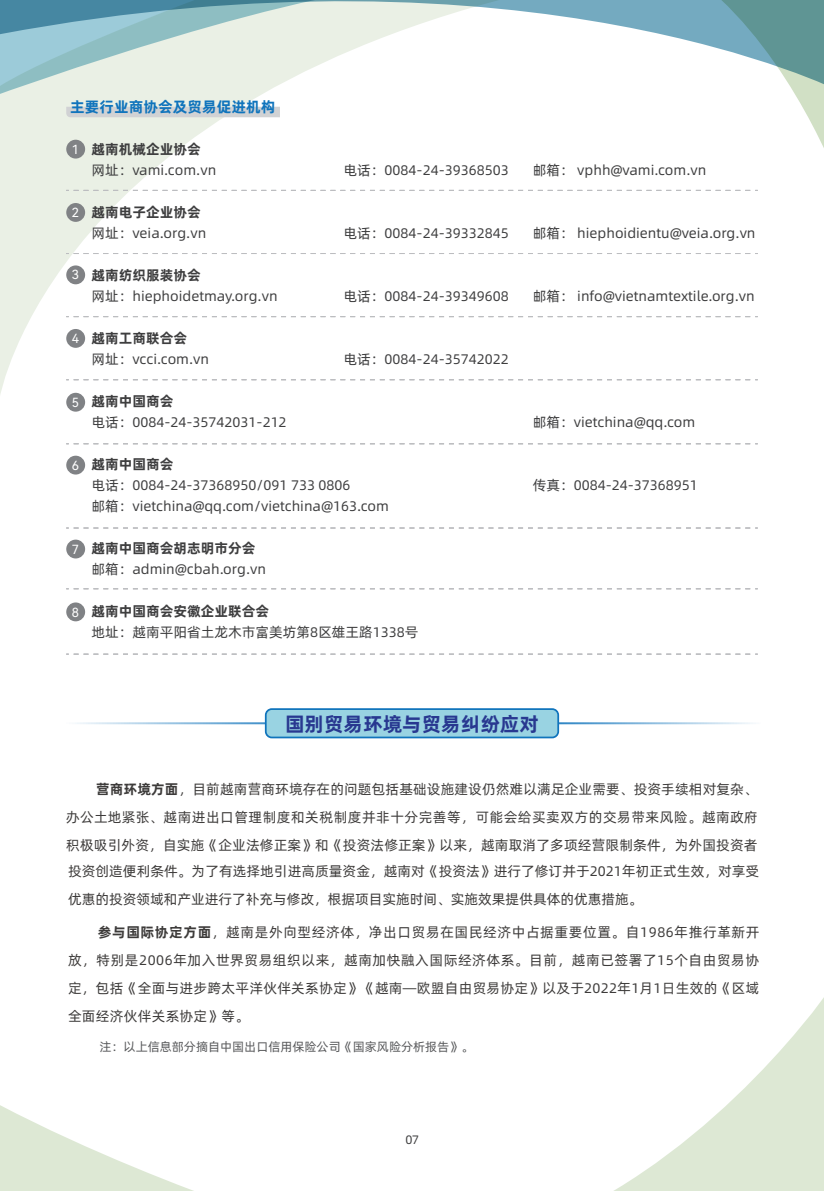
<style>
.page{position:relative;width:824px;height:1191px;background:#fff}
.page>*{position:absolute;margin:0;border:0;box-sizing:border-box;transform-origin:0 0}
.t1{font:700 19.78px "Alibaba Pu Hui Ti";color:#283890}
.t2{font:700 14.88px "Alibaba Pu Hui Ti";color:#1074bc}
.t3{font:13.83px/28px "Alibaba Pu Hui Ti";letter-spacing:.01em;color:#3d3b3a;text-align:justify}
.t4{font:13.83px "Alibaba Pu Hui Ti";color:#3e3e3f}
.t5{font:700 13.83px "Alibaba Pu Hui Ti";color:#3e3e3f}
.t6{font:12.6px "Harmony OS Sans SC";color:#fff}
.t7{font:12.25px "Alibaba Pu Hui Ti";color:#57585a}
.t8{font:12.25px "Alibaba Pu Hui Ti";color:#3e3e3f}
.s1{font-weight:700}
</style>
<div class="page">
<svg style="left:614px;top:999px;width:209px;height:192px"></svg>
<svg style="left:1px;top:94px;width:560px;height:302px"></svg>
<svg style="left:1px;top:91px;width:266px;height:3px"></svg>
<svg style="left:793px;top:91px;width:30px;height:55px"></svg>
<svg style="left:1px;top:0;width:822px;height:91px"></svg>
<svg style="left:0;top:1105px;width:194px;height:86px"></svg>
<svg style="left:0;top:0;width:1px;height:394px"></svg>
<div style="left:266px;top:709px;width:292px;height:28px;background:#99d3e2;border-radius:6px"></div>
<div style="left:265px;top:708px;width:294px;height:30px;border:2px solid #1074bc;border-radius:6px"></div>
<div style="left:66px;top:107px;width:214px;height:10px;background:#d1d2d4"></div>
<svg style="left:66px;top:190px;width:691px;height:1px"></svg>
<svg style="left:66px;top:253px;width:691px;height:1px"></svg>
<svg style="left:66px;top:316px;width:691px;height:1px"></svg>
<svg style="left:66px;top:379px;width:691px;height:1px"></svg>
<div style="left:66px;top:140px;width:19px;height:19px;background:#808285;border-radius:50%"></div>
<div style="left:66px;top:203px;width:19px;height:19px;background:#808285;border-radius:50%"></div>
<div style="left:66px;top:265px;width:19px;height:19px;background:#808285;border-radius:50%"></div>
<div style="left:66px;top:329px;width:19px;height:19px;background:#808285;border-radius:50%"></div>
<svg style="left:66px;top:443px;width:691px;height:1px"></svg>
<svg style="left:66px;top:527px;width:691px;height:1px"></svg>
<svg style="left:66px;top:588px;width:691px;height:1px"></svg>
<svg style="left:66px;top:654px;width:691px;height:1px"></svg>
<div style="left:66px;top:393px;width:19px;height:19px;background:#808285;border-radius:50%"></div>
<div style="left:66px;top:456px;width:19px;height:18px;background:#808285;border-radius:50%"></div>
<div style="left:66px;top:539px;width:19px;height:19px;background:#808285;border-radius:50%"></div>
<div style="left:66px;top:602px;width:19px;height:19px;background:#808285;border-radius:50%"></div>
<p class="t2" style="left:70px;top:95px;width:207px">主要行业商协会及贸易促进机构</p>
<p class="t5" style="left:91px;top:138px;width:111px">越南机械企业协会</p>
<p class="t4" style="left:91px;top:160px;width:126px">网址：vami.com.vn</p>
<p class="t4" style="left:343px;top:160px;width:167px">电话：0084-24-39368503</p>
<p class="t4" style="left:532px;top:160px;width:175px">邮箱： vphh@vami.com.vn</p>
<p class="t5" style="left:91px;top:201px;width:111px">越南电子企业协会</p>
<p class="t4" style="left:91px;top:223px;width:116px">网址：veia.org.vn</p>
<p class="t4" style="left:343px;top:223px;width:167px">电话：0084-24-39332845</p>
<p class="t4" style="left:532px;top:223px;width:224px">邮箱： hiephoidientu@veia.org.vn</p>
<p class="t5" style="left:91px;top:264px;width:111px">越南纺织服装协会</p>
<p class="t4" style="left:91px;top:286px;width:188px">网址：hiephoidetmay.org.vn</p>
<p class="t4" style="left:343px;top:286px;width:167px">电话：0084-24-39349608</p>
<p class="t4" style="left:532px;top:286px;width:224px">邮箱： info@vietnamtextile.org.vn</p>
<p class="t5" style="left:91px;top:327px;width:97px">越南工商联合会</p>
<p class="t4" style="left:91px;top:349px;width:119px">网址：vcci.com.vn</p>
<p class="t4" style="left:343px;top:349px;width:167px">电话：0084-24-35742022</p>
<p class="t5" style="left:91px;top:390px;width:84px">越南中国商会</p>
<p class="t4" style="left:91px;top:412px;width:197px">电话：0084-24-35742031-212</p>
<p class="t4" style="left:532px;top:412px;width:164px">邮箱：vietchina@qq.com</p>
<p class="t5" style="left:91px;top:453px;width:84px">越南中国商会</p>
<p class="t4" style="left:91px;top:475px;width:260px">电话：0084-24-37368950/091 733 0806</p>
<p class="t4" style="left:532px;top:475px;width:167px">传真：0084-24-37368951</p>
<p class="t4" style="left:91px;top:496px;width:299px">邮箱：vietchina@qq.com/vietchina@163.com</p>
<p class="t5" style="left:91px;top:537px;width:166px">越南中国商会胡志明市分会</p>
<p class="t4" style="left:91px;top:559px;width:176px">邮箱：admin@cbah.org.vn</p>
<p class="t5" style="left:91px;top:600px;width:179px">越南中国商会安徽企业联合会</p>
<p class="t4" style="left:91px;top:622px;width:328px">地址：越南平阳省土龙木市富美坊第8区雄王路1338号</p>
<p class="t6" style="left:72px;top:140px;width:9px">1</p>
<p class="t6" style="left:72px;top:204px;width:9px">2</p>
<p class="t6" style="left:72px;top:266px;width:9px">3</p>
<p class="t6" style="left:72px;top:330px;width:9px">4</p>
<p class="t6" style="left:72px;top:394px;width:9px">5</p>
<p class="t6" style="left:72px;top:456px;width:9px">6</p>
<p class="t6" style="left:72px;top:540px;width:9px">7</p>
<p class="t6" style="left:72px;top:603px;width:9px">8</p>
<h1 class="t1" style="left:285px;top:708px;width:255px">国别贸易环境与贸易纠纷应对</h1>
<p class="t3" style="left:66px;top:774px;width:693px;text-indent:30px"><span class="s1">营商环境方面</span>，目前越南营商环境存在的问题包括基础设施建设仍然难以满足企业需要、投资手续相对复杂、办公土地紧张、越南进出口管理制度和关税制度并非十分完善等，可能会给买卖双方的交易带来风险。越南政府积极吸引外资，自实施《企业法修正案》和《投资法修正案》以来，越南取消了多项经营限制条件，为外国投资者</p>
<p class="t3" style="left:68px;top:856px;width:692px">投资创造便利条件。为了有选择地引进高质量资金，越南对《投资法》进行了修订并于2021年初正式生效，对享受优惠的投资领域和产业进行了补充与修改，根据项目实施时间、实施效果提供具体的优惠措施。</p>
<p class="t3" style="left:68px;top:917px;width:693px;text-indent:30px"><span class="s1">参与国际协定方面</span>，越南是外向型经济体，净出口贸易在国民经济中占据重要位置。自1986年推行革新开放，特别是2006年加入世界贸易组织以来，越南加快融入国际经济体系。目前，越南已签署了15个自由贸易协定，包括《全面与进步跨太平洋伙伴关系协定》《越南—欧盟自由贸易协定》以及于2022年1月1日生效的《区域全面经济伙伴关系协定》等。</p>
<p class="t7" style="left:99px;top:1037px;width:375px">注：以上信息部分摘自中国出口信用保险公司《国家风险分析报告》。</p>
<p class="t8" style="left:405px;top:1130px;width:15px">07</p>
</div>
